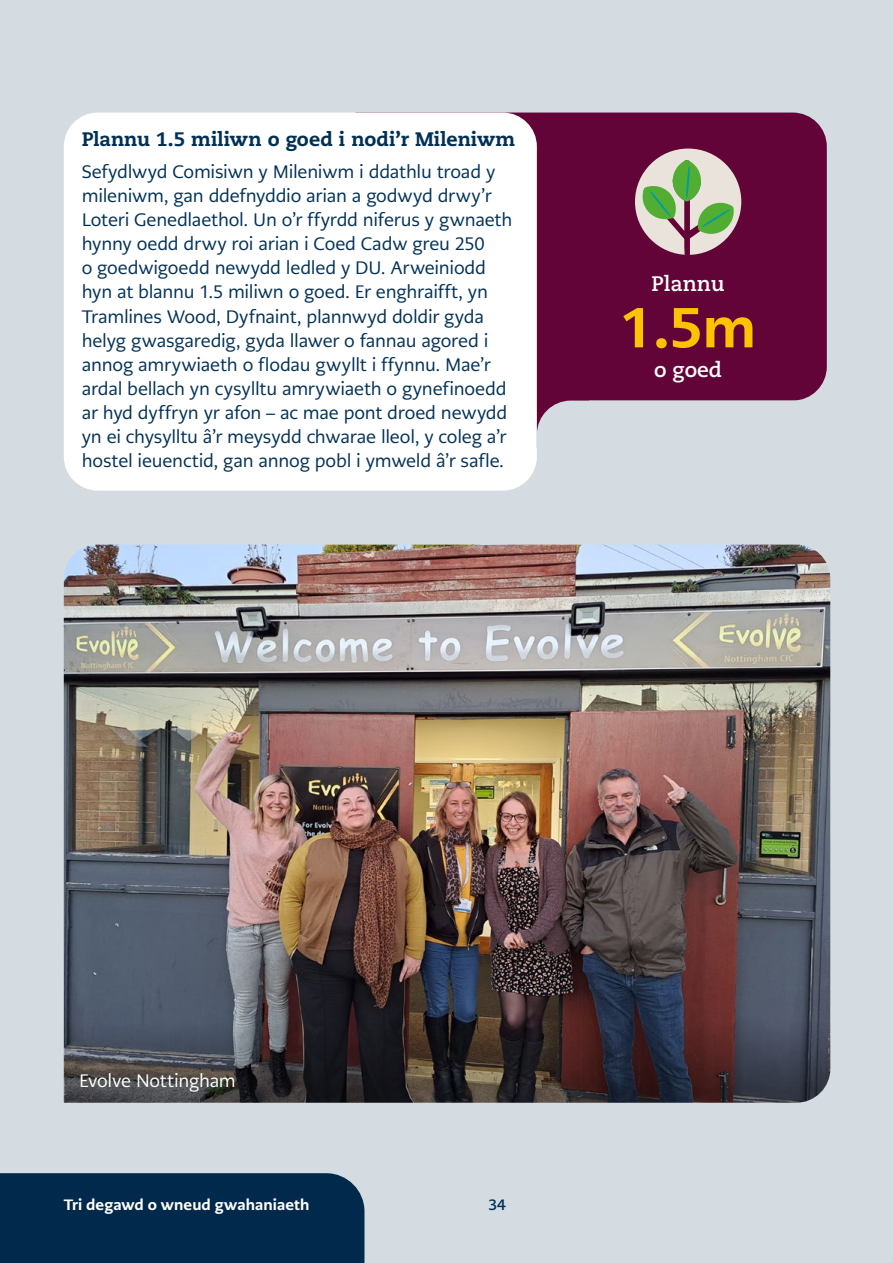
<style>
.page{position:relative;width:893px;height:1263px;background:#d4dce1}
.page>*{position:absolute;margin:0;border:0;box-sizing:border-box;transform-origin:0 0}
.t1{font:800 56.1px "PMN Caecilia Sans Text";color:#fdc300}
.t2{font:700 21px "Caecilia LT Pro 75";color:#fff}
.t3{font:800 19.5px "Caecilia LT Pro 85";color:#003056}
.Body__P{font:18px/24px "PMN Caecilia Sans Text";letter-spacing:-.015em;color:#003056}
.t4{font:18px "PMN Caecilia Sans Text";letter-spacing:-.015em;color:#fff}
.t5{font:800 15px "PMN Caecilia Sans Text";letter-spacing:.005em;color:#fff}
.t6{font:700 15px "PMN Caecilia Sans Text";color:#003056}
</style>
<div class="page">
<div style="left:0;top:1173px;width:364px;height:90px;background:#00294b"></div>
<div style="left:516px;top:374px;width:73px;height:74px;background:#620438"></div>
<div style="left:509px;top:113px;width:318px;height:288px;background:#620438"></div>
<div style="left:537px;top:401px;width:293px;height:86px;background:#d4dce1;border-radius:34px"></div>
<div style="left:64px;top:113px;width:473px;height:378px;background:#fff;border-radius:34px"></div>
<div style="left:635px;top:149px;width:106px;height:106px;background:#eae3db;border-radius:50%"></div>
<svg style="left:641px;top:160px;width:94px;height:103px"></svg>
<img style="left:64px;top:545px;width:766px;height:558px">
<svg style="left:65px;top:1020px;width:765px;height:83px;background:#3a353a"></svg>
<h4 class="t3" style="left:82px;top:126px;width:435px">Plannu 1.5 miliwn o goed i nodi’r Mileniwm</h4>
<p class="Body__P" style="left:82px;top:160px;width:432px">Sefydlwyd Comisiwn y Mileniwm i ddathlu troad y mileniwm, gan ddefnyddio arian a godwyd drwy’r Loteri Genedlaethol. Un o’r ffyrdd niferus y gwnaeth hynny oedd drwy roi arian i Coed Cadw greu 250<br>o goedwigoedd newydd ledled y DU. Arweiniodd hyn at blannu 1.5 miliwn o goed. Er enghraifft, yn Tramlines Wood, Dyfnaint, plannwyd doldir gyda helyg gwasgaredig, gyda llawer o fannau agored i annog amrywiaeth o flodau gwyllt i ffynnu. Mae’r ardal bellach yn cysylltu amrywiaeth o gynefinoedd ar hyd dyffryn yr afon – ac mae pont droed newydd yn ei chysylltu â’r meysydd chwarae lleol, y coleg a’r hostel ieuenctid, gan annog pobl i ymweld â’r safle.</p>
<p class="t2" style="left:651px;top:269px;width:75px">Plannu</p>
<p class="t1" style="left:620px;top:290px;width:137px">1.5m</p>
<p class="t2" style="left:654px;top:355px;width:69px">o goed</p>
<p class="t4" style="left:79px;top:1069px;width:158px">Evolve Nottingham</p>
<p class="t5" style="left:64px;top:1194px;width:247px">Tri degawd o wneud gwahaniaeth</p>
<p class="t6" style="left:488px;top:1195px;width:19px">34</p>
</div>
